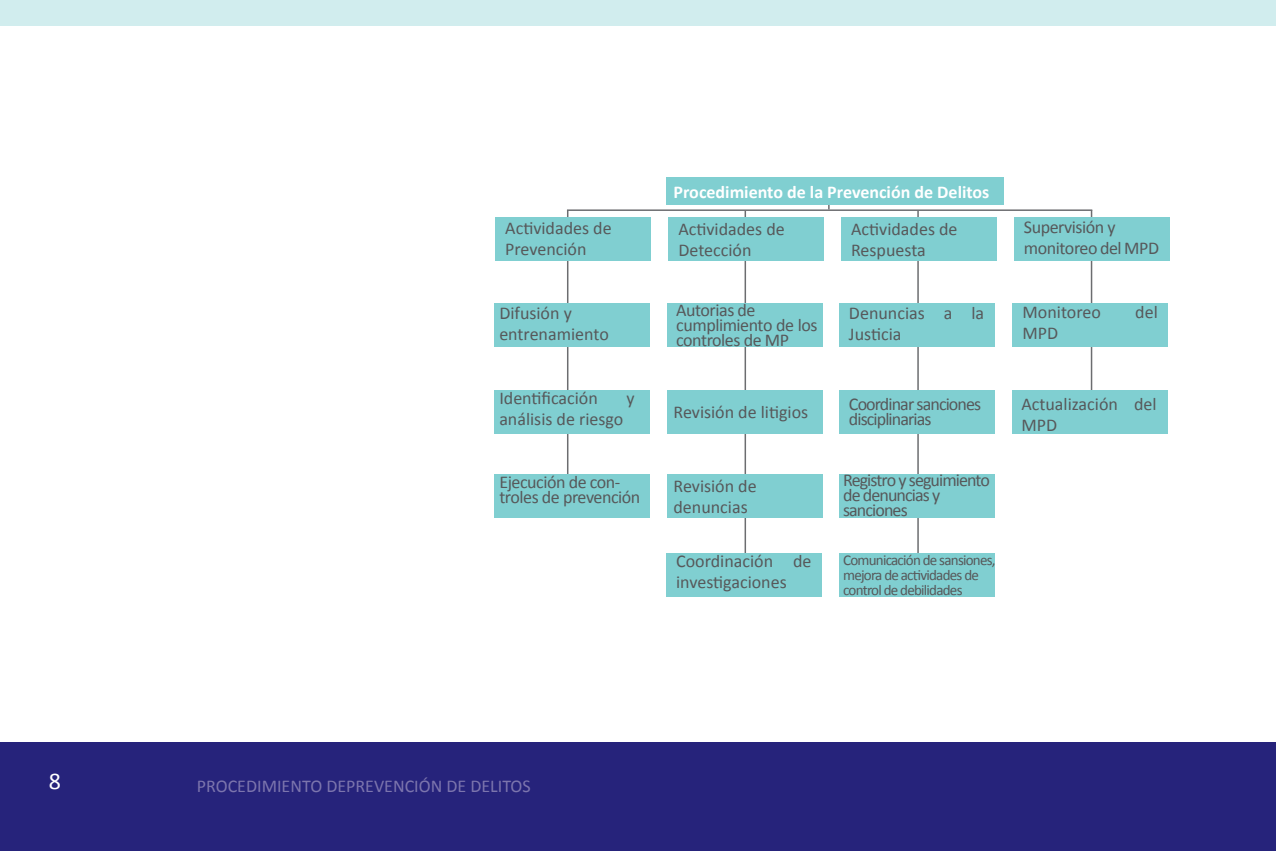
<style>
.page{position:relative;width:1276px;height:851px;background:#fff}
.page>*{position:absolute;margin:0;border:0;box-sizing:border-box;transform-origin:0 0}
.t1{font:24px "Calibri";color:#fff}
.t2{font:18px/21px "Calibri";letter-spacing:-.01em;color:#57585a}
.t3{font:18px/15px "Calibri";letter-spacing:-.05em;color:#57585a}
.t4{font:700 18px "Calibri";color:#fff}
.t5{font:18px "Calibri";color:#7c75ad}
.t6{font:15px/15px "Calibri";letter-spacing:-.05em;color:#57585a}
</style>
<div class="page">
<div style="left:0;top:742px;width:1276px;height:108px;background:#26237b"></div>
<div style="left:0;top:0;width:1276px;height:26px;background:#d1edee"></div>
<hr style="left:744px;top:211px;width:2px;height:374px;background:#6c6d70">
<hr style="left:917px;top:211px;width:2px;height:374px;background:#6c6d70">
<hr style="left:567px;top:210px;width:1px;height:299px;background:#6c6d70">
<hr style="left:1090px;top:210px;width:2px;height:218px;background:#6c6d70">
<hr style="left:567px;top:209px;width:525px;height:2px;background:#6c6d70">
<div style="left:666px;top:177px;width:337px;height:27px;background:#80cfd1"></div>
<div style="left:495px;top:218px;width:156px;height:43px;background:#80cfd1"></div>
<div style="left:668px;top:218px;width:156px;height:43px;background:#80cfd1"></div>
<div style="left:841px;top:218px;width:155px;height:43px;background:#80cfd1"></div>
<div style="left:1013px;top:218px;width:156px;height:43px;background:#80cfd1"></div>
<div style="left:494px;top:304px;width:156px;height:43px;background:#80cfd1"></div>
<div style="left:667px;top:304px;width:155px;height:43px;background:#80cfd1"></div>
<div style="left:839px;top:304px;width:156px;height:43px;background:#80cfd1"></div>
<div style="left:1012px;top:304px;width:156px;height:43px;background:#80cfd1"></div>
<div style="left:494px;top:390px;width:156px;height:43px;background:#80cfd1"></div>
<div style="left:667px;top:390px;width:155px;height:43px;background:#80cfd1"></div>
<div style="left:839px;top:390px;width:156px;height:43px;background:#80cfd1"></div>
<div style="left:1012px;top:390px;width:156px;height:43px;background:#80cfd1"></div>
<div style="left:494px;top:474px;width:156px;height:43px;background:#80cfd1"></div>
<div style="left:667px;top:474px;width:155px;height:43px;background:#80cfd1"></div>
<div style="left:839px;top:474px;width:156px;height:43px;background:#80cfd1"></div>
<div style="left:666px;top:553px;width:155px;height:43px;background:#80cfd1"></div>
<div style="left:839px;top:553px;width:155px;height:43px;background:#80cfd1"></div>
<p class="t4" style="left:673px;top:179px;width:317px">Procedimiento de la Prevención de Delitos</p>
<p class="t2" style="left:505px;top:218px;width:108px">Actividades de<br>Prevención</p>
<p class="t2" style="left:678px;top:219px;width:108px">Actividades de<br>Detección</p>
<p class="t2" style="left:851px;top:218px;width:108px">Actividades de<br>Respuesta</p>
<p class="t2" style="left:1024px;top:216px;width:137px">Supervisión y monitoreo del MPD</p>
<p class="t2" style="left:499px;top:302px;width:111px">Difusión y entrenamiento</p>
<p class="t2" style="left:676px;top:302px;width:143px;line-height:15px">Autorias de cumplimiento de los controles de MP</p>
<p class="t2" style="left:849px;top:302px;width:137px">Denuncias a la<br>Justicia</p>
<p class="t2" style="left:1022px;top:302px;width:80px">Monitoreo</p>
<p class="t2" style="left:1135px;top:302px;width:24px">del</p>
<p class="t2" style="left:1022px;top:323px;width:37px">MPD</p>
<p class="t2" style="left:499px;top:387px;width:100px">Identificación</p>
<p class="t2" style="left:626px;top:387px;width:10px">y</p>
<p class="t2" style="left:499px;top:408px;width:125px">análisis de riesgo</p>
<p class="t2" style="left:673px;top:401px;width:136px">Revisión de litigios</p>
<p class="t3" style="left:849px;top:396px;width:134px">Coordinar sanciones disciplinarias</p>
<p class="t2" style="left:1021px;top:393px;width:137px">Actualización del<br>MPD</p>
<p class="t2" style="left:499px;top:474px;width:143px;line-height:15px">Ejecución de con&shy;troles de prevención</p>
<p class="t2" style="left:673px;top:476px;width:85px">Revisión de denuncias</p>
<p class="t3" style="left:843px;top:473px;width:148px">Registro y seguimiento de denuncias y sanciones</p>
<p class="t2" style="left:676px;top:550px;width:137px">Coordinación de investigaciones</p>
<p class="t6" style="left:843px;top:552px;width:154px">Comunicación de sansiones, mejora de actividades de control de debilidades</p>
<h1 class="t1" style="left:49px;top:765px;width:14px">8</h1>
<p class="t5" style="left:197px;top:774px;width:335px">PROCEDIMIENTO DEPREVENCIÓN DE DELITOS</p>
</div>
